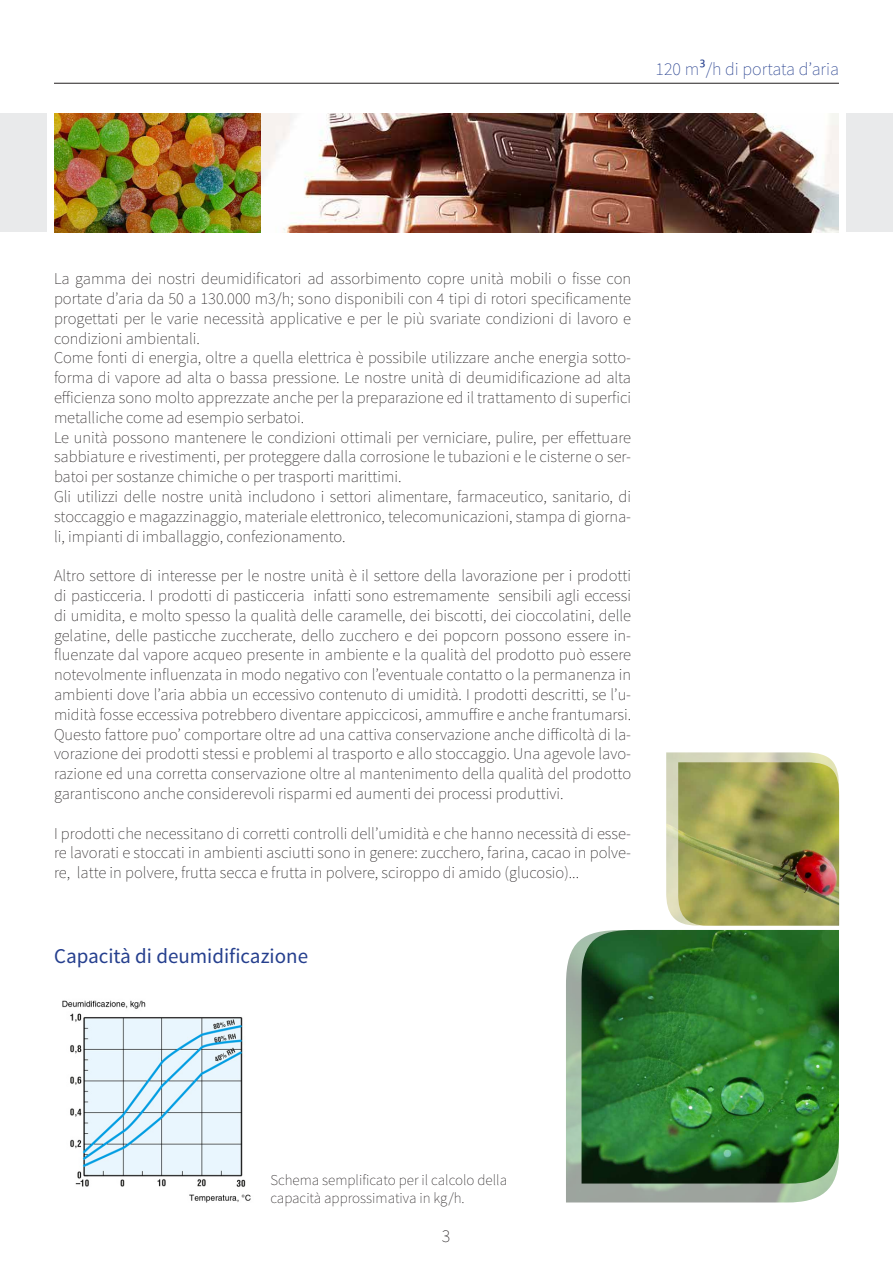
<style>
.page{position:relative;width:893px;height:1263px;background:#fff}
.page>*{position:absolute;margin:0;border:0;box-sizing:border-box;transform-origin:0 0}
.t1{font:21px "Source Sans Pro";color:#253f8e}
.t2{font:200 18px "Source Sans Pro";color:#253f8e}
.t3{font:200 18px "Source Sans Pro";color:#231f20}
.t4{font:200 16.5px/19.8px "Source Sans Pro";color:#231f20;text-align:justify}
.t5{font:200 15px/18px "Source Sans Pro";color:#231f20}
.s1{font-family:"Nirmala UI";font-weight:400}
</style>
<div class="page">
<img style="left:62px;top:1000px;width:189px;height:202px">
<hr style="left:54px;top:83px;width:785px;height:1px;background:#231f20">
<div style="left:0;top:113px;width:47px;height:119px;background:#e9eaeb"></div>
<img style="left:54px;top:113px;width:208px;height:119px">
<div style="left:846px;top:113px;width:46px;height:119px;background:#e9eaeb"></div>
<img style="left:262px;top:113px;width:577px;height:119px">
<img style="left:666px;top:752px;width:167px;height:169px">
<img style="left:678px;top:762px;width:161px;height:164px">
<img style="left:566px;top:939px;width:267px;height:263px">
<img style="left:582px;top:930px;width:257px;height:253px">
<p class="t2" style="left:656px;top:58px;width:185px">120 m<span class="s1">³</span>/h di portata d’aria</p>
<p class="t4" style="left:54px;top:269px;width:579px">La gamma dei nostri deumidificatori ad assorbimento copre unità mobili o fisse con portate d’aria da 50 a 130.000 m3/h; sono disponibili con 4 tipi di rotori specificamente progettati per le varie necessità applicative e per le più svariate condizioni di lavoro e condizioni ambientali.</p>
<p class="t4" style="left:54px;top:348px;width:579px">Come fonti di energia, oltre a quella elettrica è possibile utilizzare anche energia sotto&shy;forma di vapore ad alta o bassa pressione. Le nostre unità di deumidificazione ad alta efficienza sono molto apprezzate anche per la preparazione ed il trattamento di superfici metalliche come ad esempio serbatoi.</p>
<p class="t4" style="left:54px;top:427px;width:579px">Le unità possono mantenere le condizioni ottimali per verniciare, pulire, per effettuare sabbiature e rivestimenti, per proteggere dalla corrosione le tubazioni e le cisterne o ser&shy;batoi per sostanze chimiche o per trasporti marittimi.</p>
<p class="t4" style="left:54px;top:487px;width:579px">Gli utilizzi delle nostre unità includono i settori alimentare, farmaceutico, sanitario, di stoccaggio e magazzinaggio, materiale elettronico, telecomunicazioni, stampa di giorna&shy;li, impianti di imballaggio, confezionamento.</p>
<p class="t4" style="left:54px;top:566px;width:579px">Altro settore di interesse per le nostre unità è il settore della lavorazione per i prodotti di pasticceria. I prodotti di pasticceria infatti sono estremamente sensibili agli eccessi di umidita, e molto spesso la qualità delle caramelle, dei biscotti, dei cioccolatini, delle gelatine, delle pasticche zuccherate, dello zucchero e dei popcorn possono essere in&shy;fluenzate dal vapore acqueo presente in ambiente e la qualità del prodotto può essere notevolmente influenzata in modo negativo con l’eventuale contatto o la permanenza in ambienti dove l’aria abbia un eccessivo contenuto di umidità. I prodotti descritti, se l’u&shy;midità fosse eccessiva potrebbero diventare appiccicosi, ammuffire e anche frantumarsi.<br>Questo fattore puo’ comportare oltre ad una cattiva conservazione anche difficoltà di la&shy;vorazione dei prodotti stessi e problemi al trasporto e allo stoccaggio. Una agevole lavo&shy;razione ed una corretta conservazione oltre al mantenimento della qualità del prodotto garantiscono anche considerevoli risparmi ed aumenti dei processi produttivi.</p>
<p class="t4" style="left:54px;top:823px;width:579px">I prodotti che necessitano di corretti controlli dell’umidità e che hanno necessità di esse&shy;re lavorati e stoccati in ambienti asciutti sono in genere: zucchero, farina, cacao in polve&shy;re, latte in polvere, frutta secca e frutta in polvere, sciroppo di amido (glucosio)...</p>
<p class="t1" style="left:54px;top:943px;width:255px">Capacità di deumidificazione</p>
<p class="t5" style="left:270px;top:1170px;width:238px">Schema semplificato per il calcolo della capacità approssimativa in kg/h.</p>
<p class="t3" style="left:442px;top:1225px;width:10px">3</p>
</div>
